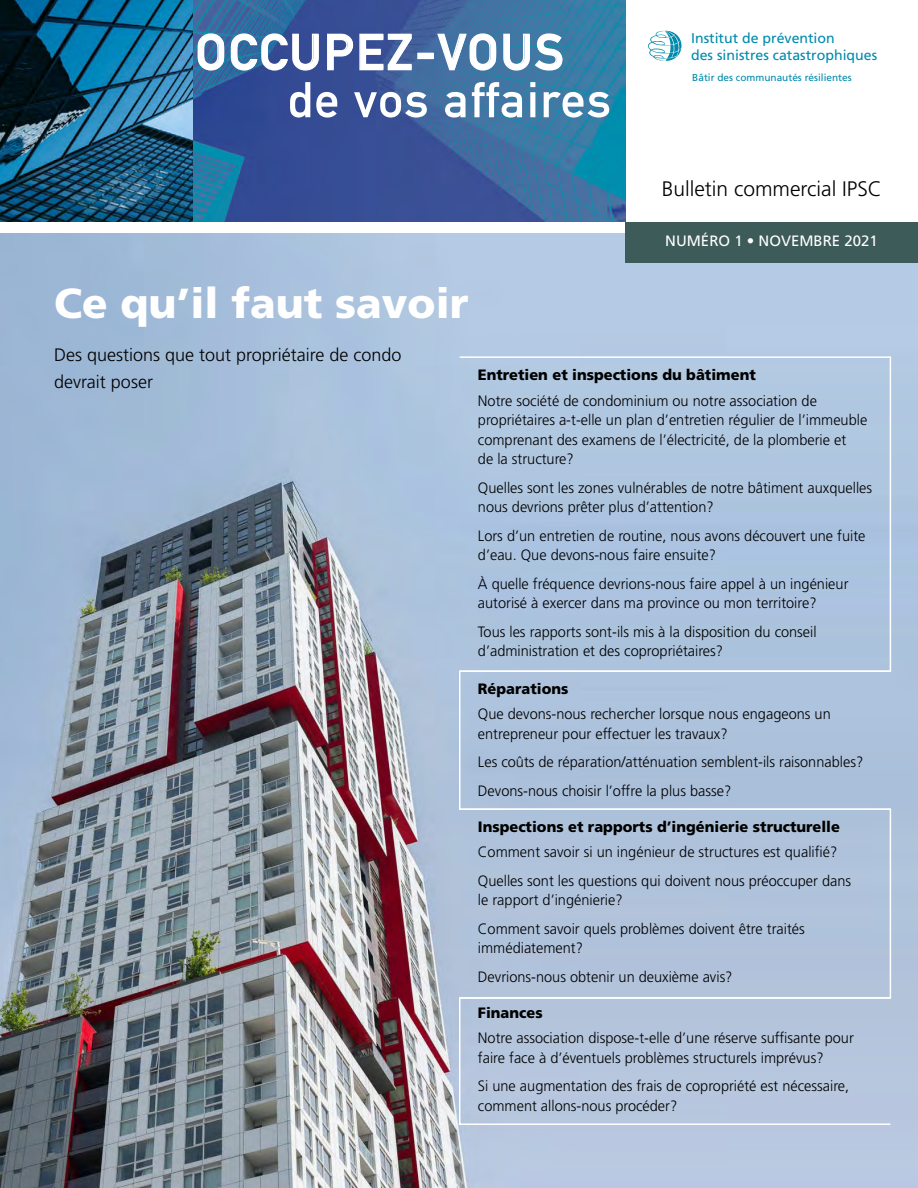
<style>
.page{position:relative;width:918px;height:1188px;background:#fff}
.page>*{position:absolute;margin:0;border:0;box-sizing:border-box;transform-origin:0 0}
.t1{font:700 49.35px/47.7px "DIN Alternate";letter-spacing:.03em;color:#fff}
.t2{font:900 42px "Frutiger LT Std";color:#fff}
.t3{font:300 21px "Frutiger LT Std";color:#000}
.t4{font:300 18px/27px "Frutiger LT Std";color:#000}
.t5{font:300 15px/19.5px "Frutiger LT Std";color:#000}
.t6{font:900 15px "Frutiger LT Std";color:#000}
.t7{font:15px "Frutiger LT Std";color:#fff}
.t8{font:14.1px/17px "Frutiger";color:#008aac}
.t9{font:10.05px "Frutiger";color:#008aac}
</style>
<div class="page">
<img style="left:0;top:232px;width:918px;height:956px">
<svg style="left:648px;top:31px;width:33px;height:30px"></svg>
<img style="left:1px;top:1px;width:193px;height:221px">
<img style="left:194px;top:1px;width:432px;height:221px">
<div style="left:459px;top:356px;width:432px;height:316px;border:2px solid #fff"></div>
<div style="left:459px;top:670px;width:432px;height:140px;border:2px solid #fff"></div>
<div style="left:459px;top:808px;width:432px;height:191px;border:2px solid #fff"></div>
<div style="left:459px;top:997px;width:432px;height:128px;border:2px solid #fff"></div>
<div style="left:626px;top:222px;width:292px;height:41px;background:#3c5b59"></div>
<svg style="left:197px;top:33px;width:122px;height:38px;background:#597dae"></svg>
<svg style="left:326px;top:33px;width:86px;height:38px;background:#6377ac"></svg>
<div style="left:417px;top:53px;width:17px;height:6px;border:1px solid #fff"></div>
<svg style="left:436px;top:33px;width:61px;height:38px;background:#658db3"></svg>
<svg style="left:503px;top:33px;width:60px;height:38px;background:#6594b7"></svg>
<h1 class="t1" style="left:287px;top:25px;width:326px;text-indent:-91px">OCCUPEZ-VOUS de vos affaires</h1>
<p class="t8" style="left:691px;top:29px;width:188px">Institut de prévention<br>des sinistres catastrophiques</p>
<p class="t9" style="left:692px;top:72px;width:161px">Bâtir des communautés résilientes</p>
<h3 class="t3" style="left:662px;top:176px;width:222px">Bulletin commercial IPSC</h3>
<p class="t7" style="left:665px;top:232px;width:214px">NUMÉRO 1 • NOVEMBRE 2021</p>
<h2 class="t2" style="left:54px;top:278px;width:416px">Ce qu’il faut savoir</h2>
<p class="t4" style="left:54px;top:342px;width:349px">Des questions que tout propriétaire de condo devrait poser</p>
<p class="t6" style="left:478px;top:366px;width:279px">Entretien et inspections du bâtiment</p>
<p class="t5" style="left:478px;top:391px;width:391px">Notre société de condominium ou notre association de propriétaires a-t-elle un plan d’entretien régulier de l’immeuble comprenant des examens de l’électricité, de la plomberie et<br>de la structure?</p>
<p class="t5" style="left:478px;top:478px;width:396px">Quelles sont les zones vulnérables de notre bâtiment auxquelles nous devrions prêter plus d’attention?</p>
<p class="t5" style="left:478px;top:526px;width:389px">Lors d’un entretien de routine, nous avons découvert une fuite d’eau. Que devons-nous faire ensuite?</p>
<p class="t5" style="left:478px;top:574px;width:372px">À quelle fréquence devrions-nous faire appel à un ingénieur autorisé à exercer dans ma province ou mon territoire?</p>
<p class="t5" style="left:478px;top:622px;width:340px">Tous les rapports sont-ils mis à la disposition du conseil d’administration et des copropriétaires?</p>
<p class="t6" style="left:478px;top:679px;width:92px">Réparations</p>
<p class="t5" style="left:478px;top:705px;width:354px">Que devons-nous rechercher lorsque nous engageons un entrepreneur pour effectuer les travaux?</p>
<p class="t5" style="left:478px;top:748px;width:387px;line-height:28.5px">Les coûts de réparation/atténuation semblent-ils raisonnables?<br>Devons-nous choisir l’offre la plus basse?</p>
<p class="t6" style="left:478px;top:817px;width:364px">Inspections et rapports d’ingénierie structurelle</p>
<p class="t5" style="left:478px;top:838px;width:375px;line-height:28.5px">Comment savoir si un ingénieur de structures est qualifié?<br>Quelles sont les questions qui doivent nous préoccuper dans</p>
<p class="t5" style="left:478px;top:886px;width:328px;line-height:28.5px">le rapport d’ingénierie?<br>Comment savoir quels problèmes doivent être traités</p>
<p class="t5" style="left:478px;top:934px;width:256px;line-height:28.5px">immédiatement?<br>Devrions-nous obtenir un deuxième avis?</p>
<p class="t6" style="left:478px;top:1003px;width:66px">Finances</p>
<p class="t5" style="left:478px;top:1029px;width:377px">Notre association dispose-t-elle d’une réserve suffisante pour faire face à d’éventuels problèmes structurels imprévus?</p>
<p class="t5" style="left:478px;top:1077px;width:373px">Si une augmentation des frais de copropriété est nécessaire, comment allons-nous procéder?</p>
</div>
